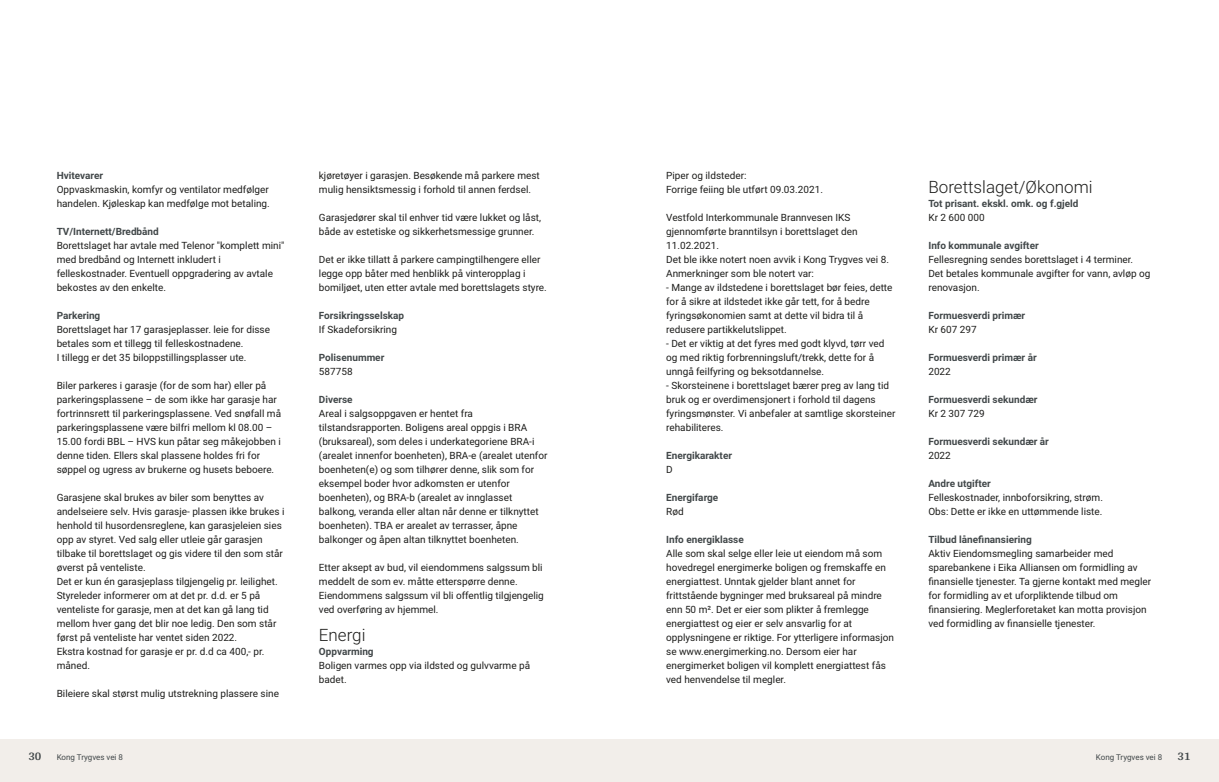
<style>
.page{position:relative;width:1219px;height:782px;background:#fff}
.page>*{position:absolute;margin:0;border:0;box-sizing:border-box;transform-origin:0 0}
.t1{font:300 17px "Roboto";color:#1d1d1b}
.t2{font:700 12px "Arya";color:#414749}
.t3{font:10px/14px "Roboto";color:#1d1d1b}
.t4{font:700 10px "Roboto";color:#414749}
.t5{font:8px "Roboto";color:#414749}
</style>
<div class="page">
<div style="left:0;top:739px;width:612px;height:42px;background:#f2eeea"></div>
<div style="left:607px;top:739px;width:612px;height:42px;background:#f2eeea"></div>
<p class="t4" style="left:57px;top:168px;width:48px">Hvitevarer</p>
<p class="t3" style="left:57px;top:181px;width:215px">Oppvaskmaskin, komfyr og ventilator medfølger handelen. Kjøleskap kan medfølge mot betaling.</p>
<p class="t4" style="left:57px;top:224px;width:104px">TV/Internett/Bredbånd</p>
<p class="t3" style="left:57px;top:237px;width:229px">Borettslaget har avtale med Telenor "komplett mini" med bredbånd og Internett inkludert i felleskostnader. Eventuell oppgradering av avtale bekostes av den enkelte.</p>
<p class="t4" style="left:57px;top:308px;width:45px">Parkering</p>
<p class="t3" style="left:57px;top:321px;width:215px">Borettslaget har 17 garasjeplasser. leie for disse betales som et tillegg til felleskostnadene.<br>I tillegg er det 35 biloppstillingsplasser ute.</p>
<p class="t3" style="left:57px;top:377px;width:226px">Biler parkeres i garasje (for de som har) eller på parkeringsplassene – de som ikke har garasje har fortrinnsrett til parkeringsplassene. Ved snøfall må parkeringsplassene være bilfri mellom kl 08.00 – 15.00 fordi BBL – HVS kun påtar seg måkejobben i denne tiden. Ellers skal plassene holdes fri for søppel og ugress av brukerne og husets beboere.</p>
<p class="t3" style="left:57px;top:489px;width:229px">Garasjene skal brukes av biler som benyttes av andelseiere selv. Hvis garasje‑ plassen ikke brukes i henhold til husordensreglene, kan garasjeleien sies opp av styret. Ved salg eller utleie går garasjen tilbake til borettslaget og gis videre til den som står øverst på venteliste.<br>Det er kun én garasjeplass tilgjengelig pr. leilighet.<br>Styreleder informerer om at det pr. d.d. er 5 på venteliste for garasje, men at det kan gå lang tid mellom hver gang det blir noe ledig. Den som står først på venteliste har ventet siden 2022.<br>Ekstra kostnad for garasje er pr. d.d ca 400,‑ pr. måned.</p>
<p class="t3" style="left:57px;top:685px;width:224px">Bileiere skal størst mulig utstrekning plassere sine</p>
<p class="t2" style="left:28px;top:749px;width:15px">30</p>
<p class="t5" style="left:57px;top:751px;width:68px">Kong Trygves vei 8</p>
<p class="t3" style="left:319px;top:167px;width:222px">kjøretøyer i garasjen. Besøkende må parkere mest mulig hensiktsmessig i forhold til annen ferdsel.</p>
<p class="t3" style="left:319px;top:209px;width:224px">Garasjedører skal til enhver tid være lukket og låst, både av estetiske og sikkerhetsmessige grunner.</p>
<p class="t3" style="left:319px;top:251px;width:229px">Det er ikke tillatt å parkere campingtilhengere eller legge opp båter med henblikk på vinteropplag i bomiljøet, uten etter avtale med borettslagets styre.</p>
<p class="t4" style="left:319px;top:308px;width:87px">Forsikringsselskap</p>
<p class="t3" style="left:319px;top:321px;width:80px">If Skadeforsikring</p>
<p class="t4" style="left:319px;top:350px;width:67px">Polisenummer</p>
<p class="t3" style="left:319px;top:363px;width:35px">587758</p>
<p class="t4" style="left:319px;top:392px;width:35px">Diverse</p>
<p class="t3" style="left:319px;top:405px;width:230px">Areal i salgsoppgaven er hentet fra tilstandsrapporten. Boligens areal oppgis i BRA (bruksareal), som deles i underkategoriene BRA‑i (arealet innenfor boenheten), BRA‑e (arealet utenfor boenheten(e) og som tilhører denne, slik som for eksempel boder hvor adkomsten er utenfor boenheten), og BRA‑b (arealet av innglasset balkong, veranda eller altan når denne er tilknyttet boenheten). TBA er arealet av terrasser, åpne balkonger og åpen altan tilknyttet boenheten.</p>
<p class="t3" style="left:319px;top:559px;width:226px">Etter aksept av bud, vil eiendommens salgssum bli meddelt de som ev. måtte etterspørre denne.<br>Eiendommens salgssum vil bli offentlig tilgjengelig ved overføring av hjemmel.</p>
<h1 class="t1" style="left:319px;top:622px;width:48px">Energi</h1>
<p class="t4" style="left:319px;top:644px;width:56px">Oppvarming</p>
<p class="t3" style="left:319px;top:657px;width:213px">Boligen varmes opp via ildsted og gulvvarme på badet.</p>
<p class="t3" style="left:666px;top:167px;width:158px">Piper og ildsteder:<br>Forrige feiing ble utført 09.03.2021.</p>
<p class="t3" style="left:666px;top:209px;width:231px">Vestfold Interkommunale Brannvesen IKS gjennomførte branntilsyn i borettslaget den 11.02.2021.<br>Det ble ikke notert noen avvik i Kong Trygves vei 8.<br>Anmerkninger som ble notert var:<br>‑ Mange av ildstedene i borettslaget bør feies, dette for å sikre at ildstedet ikke går tett, for å bedre fyringsøkonomien samt at dette vil bidra til å redusere partikkelutslippet.<br>‑ Det er viktig at det fyres med godt klyvd, tørr ved og med riktig forbrenningsluft/trekk, dette for å unngå feilfyring og beksotdannelse.<br>‑ Skorsteinene i borettslaget bærer preg av lang tid bruk og er overdimensjonert i forhold til dagens fyringsmønster. Vi anbefaler at samtlige skorsteiner rehabiliteres.</p>
<p class="t4" style="left:666px;top:448px;width:67px">Energikarakter</p>
<p class="t3" style="left:666px;top:461px;width:8px">D</p>
<p class="t4" style="left:666px;top:490px;width:54px">Energifarge</p>
<p class="t3" style="left:666px;top:503px;width:19px">Rød</p>
<p class="t4" style="left:666px;top:532px;width:79px">Info energiklasse</p>
<p class="t3" style="left:666px;top:545px;width:229px">Alle som skal selge eller leie ut eiendom må som hovedregel energimerke boligen og fremskaffe en energiattest. Unntak gjelder blant annet for frittstående bygninger med bruksareal på mindre enn 50 m². Det er eier som plikter å fremlegge energiattest og eier er selv ansvarlig for at opplysningene er riktige. For ytterligere informasjon se www.energimerking.no. Dersom eier har energimerket boligen vil komplett energiattest fås ved henvendelse til megler.</p>
<h1 class="t1" style="left:928px;top:174px;width:166px">Borettslaget/Økonomi</h1>
<p class="t4" style="left:928px;top:196px;width:152px">Tot prisant. ekskl. omk. og f.gjeld</p>
<p class="t3" style="left:928px;top:209px;width:58px">Kr 2 600 000</p>
<p class="t4" style="left:928px;top:238px;width:112px">Info kommunale avgifter</p>
<p class="t3" style="left:928px;top:251px;width:224px">Fellesregning sendes borettslaget i 4 terminer.<br>Det betales kommunale avgifter for vann, avløp og renovasjon.</p>
<p class="t4" style="left:928px;top:308px;width:98px">Formuesverdi primær</p>
<p class="t3" style="left:928px;top:321px;width:50px">Kr 607 297</p>
<p class="t4" style="left:928px;top:350px;width:110px">Formuesverdi primær år</p>
<p class="t3" style="left:928px;top:363px;width:24px">2022</p>
<p class="t4" style="left:928px;top:392px;width:111px">Formuesverdi sekundær</p>
<p class="t3" style="left:928px;top:405px;width:58px">Kr 2 307 729</p>
<p class="t4" style="left:928px;top:434px;width:122px">Formuesverdi sekundær år</p>
<p class="t3" style="left:928px;top:447px;width:24px">2022</p>
<p class="t4" style="left:928px;top:476px;width:64px">Andre utgifter</p>
<p class="t3" style="left:928px;top:489px;width:176px">Felleskostnader, innboforsikring, strøm.<br>Obs: Dette er ikke en uttømmende liste.</p>
<p class="t4" style="left:928px;top:532px;width:105px">Tilbud lånefinansiering</p>
<p class="t3" style="left:928px;top:545px;width:224px">Aktiv Eiendomsmegling samarbeider med sparebankene i Eika Alliansen om formidling av finansielle tjenester. Ta gjerne kontakt med megler for formidling av et uforpliktende tilbud om finansiering. Meglerforetaket kan motta provisjon ved formidling av finansielle tjenester.</p>
<p class="t5" style="left:1096px;top:751px;width:68px">Kong Trygves vei 8</p>
<p class="t2" style="left:1177px;top:749px;width:15px">31</p>
</div>
